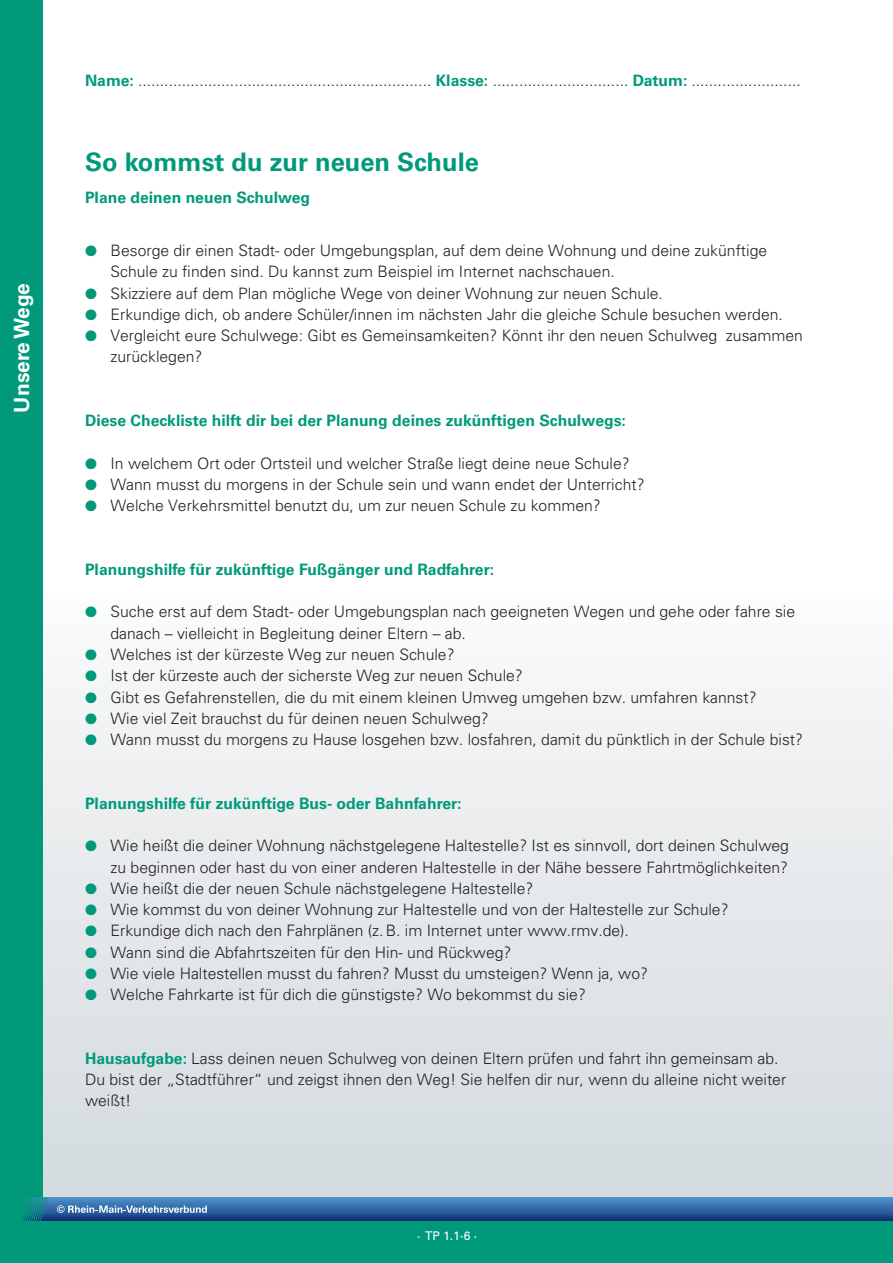
<style>
.page{position:relative;width:893px;height:1263px;background:#fff}
.page>*{position:absolute;margin:0;border:0;box-sizing:border-box;transform-origin:0 0}
.t1{font:700 25.5px "Univers";color:#009a7a}
.t2{font:700 21px "Univers";color:#fff}
.t3{font:300 15.75px/21.3px "Univers";color:#231f20}
.t4{font:700 15.75px "Univers";color:#009a7a}
.t5{font:12px "Univers";color:#fff}
.s1{font-weight:700;color:#009a7a}
.s2{color:#009a7a}
</style>
<div class="page">
<div style="left:0;top:255px;width:893px;height:1008px;background:linear-gradient(to bottom,#fff,#d2dade)"></div>
<div style="left:0;top:1221px;width:893px;height:42px;background:#009a7a"></div>
<div style="left:0;top:0;width:42px;height:1253px;background:#009a7a"></div>
<svg style="left:22px;top:1197px;width:871px;height:24px;background:#3268a5"></svg>
<h2 class="t2" style="left:14px;top:413px;width:131px;rotate:-90deg">Unsere Wege</h2>
<p class="t3" style="left:85px;top:71px;width:717px"><span class="s1">Name:</span> ................................................................... <span class="s1">Klasse:</span> ............................... <span class="s1">Datum:</span> .........................</p>
<h1 class="t1" style="left:85px;top:153px;width:395px">So kommst du zur neuen Schule</h1>
<p class="t4" style="left:85px;top:192px;width:227px">Plane deinen neuen Schulweg</p>
<p class="t3" style="left:111px;top:241px;width:658px;text-indent:-26px"><span class="s2">●</span> Besorge dir einen Stadt- oder Umgebungsplan, auf dem deine Wohnung und deine zukünftige<br>Schule zu finden sind. Du kannst zum Beispiel im Internet nachschauen.</p>
<p class="t3" style="left:85px;top:284px;width:579px"><span class="s2">●</span> Skizziere auf dem Plan mögliche Wege von deiner Wohnung zur neuen Schule.</p>
<p class="t3" style="left:85px;top:305px;width:699px"><span class="s2">●</span> Erkundige dich, ob andere Schüler/innen im nächsten Jahr die gleiche Schule besuchen werden.</p>
<p class="t3" style="left:111px;top:326px;width:694px;text-indent:-26px"><span class="s2">●</span> Vergleicht eure Schulwege: Gibt es Gemeinsamkeiten? Könnt ihr den neuen Schulweg zusammen zurücklegen?</p>
<p class="t4" style="left:85px;top:415px;width:542px">Diese Checkliste hilft dir bei der Planung deines zukünftigen Schulwegs:</p>
<p class="t3" style="left:85px;top:454px;width:546px"><span class="s2">●</span> In welchem Ort oder Ortsteil und welcher Straße liegt deine neue Schule?</p>
<p class="t3" style="left:85px;top:475px;width:561px"><span class="s2">●</span> Wann musst du morgens in der Schule sein und wann endet der Unterricht?</p>
<p class="t3" style="left:85px;top:496px;width:517px"><span class="s2">●</span> Welche Verkehrsmittel benutzt du, um zur neuen Schule zu kommen?</p>
<p class="t4" style="left:85px;top:564px;width:411px">Planungshilfe für zukünftige Fußgänger und Radfahrer:</p>
<p class="t3" style="left:111px;top:603px;width:686px;text-indent:-26px"><span class="s2">●</span> Suche erst auf dem Stadt- oder Umgebungsplan nach geeigneten Wegen und gehe oder fahre sie danach – vielleicht in Begleitung deiner Eltern – ab.</p>
<p class="t3" style="left:85px;top:645px;width:371px"><span class="s2">●</span> Welches ist der kürzeste Weg zur neuen Schule?</p>
<p class="t3" style="left:85px;top:666px;width:439px"><span class="s2">●</span> Ist der kürzeste auch der sicherste Weg zur neuen Schule?</p>
<p class="t3" style="left:85px;top:688px;width:673px"><span class="s2">●</span> Gibt es Gefahrenstellen, die du mit einem kleinen Umweg umgehen bzw. umfahren kannst?</p>
<p class="t3" style="left:85px;top:709px;width:405px"><span class="s2">●</span> Wie viel Zeit brauchst du für deinen neuen Schulweg?</p>
<p class="t3" style="left:85px;top:730px;width:719px"><span class="s2">●</span> Wann musst du morgens zu Hause losgehen bzw. losfahren, damit du pünktlich in der Schule bist?</p>
<p class="t4" style="left:85px;top:797px;width:378px">Planungshilfe für zukünftige Bus- oder Bahnfahrer:</p>
<p class="t3" style="left:85px;top:837px;width:705px;text-align:right"><span class="s2">●</span> Wie heißt die deiner Wohnung nächstgelegene Haltestelle? Ist es sinnvoll, dort deinen Schulweg zu beginnen oder hast du von einer anderen Haltestelle in der Nähe bessere Fahrtmöglichkeiten?</p>
<p class="t3" style="left:85px;top:879px;width:450px"><span class="s2">●</span> Wie heißt die der neuen Schule nächstgelegene Haltestelle?</p>
<p class="t3" style="left:85px;top:900px;width:645px"><span class="s2">●</span> Wie kommst du von deiner Wohnung zur Haltestelle und von der Haltestelle zur Schule?</p>
<p class="t3" style="left:85px;top:922px;width:545px"><span class="s2">●</span> Erkundige dich nach den Fahrplänen (z. B. im Internet unter www.rmv.de).</p>
<p class="t3" style="left:85px;top:943px;width:428px"><span class="s2">●</span> Wann sind die Abfahrtszeiten für den Hin- und Rückweg?</p>
<p class="t3" style="left:85px;top:964px;width:564px"><span class="s2">●</span> Wie viele Haltestellen musst du fahren? Musst du umsteigen? Wenn ja, wo?</p>
<p class="t3" style="left:85px;top:985px;width:502px"><span class="s2">●</span> Welche Fahrkarte ist für dich die günstigste? Wo bekommst du sie?</p>
<p class="t3" style="left:85px;top:1049px;width:703px"><span class="s1">Hausaufgabe:</span> Lass deinen neuen Schulweg von deinen Eltern prüfen und fahrt ihn gemeinsam ab.<br>Du bist der „Stadtführer“ und zeigst ihnen den Weg! Sie helfen dir nur, wenn du alleine nicht weiter weißt!</p>
<p class="t5" style="left:417px;top:1231px;width:62px">· TP 1.1-6 ·</p>
</div>
